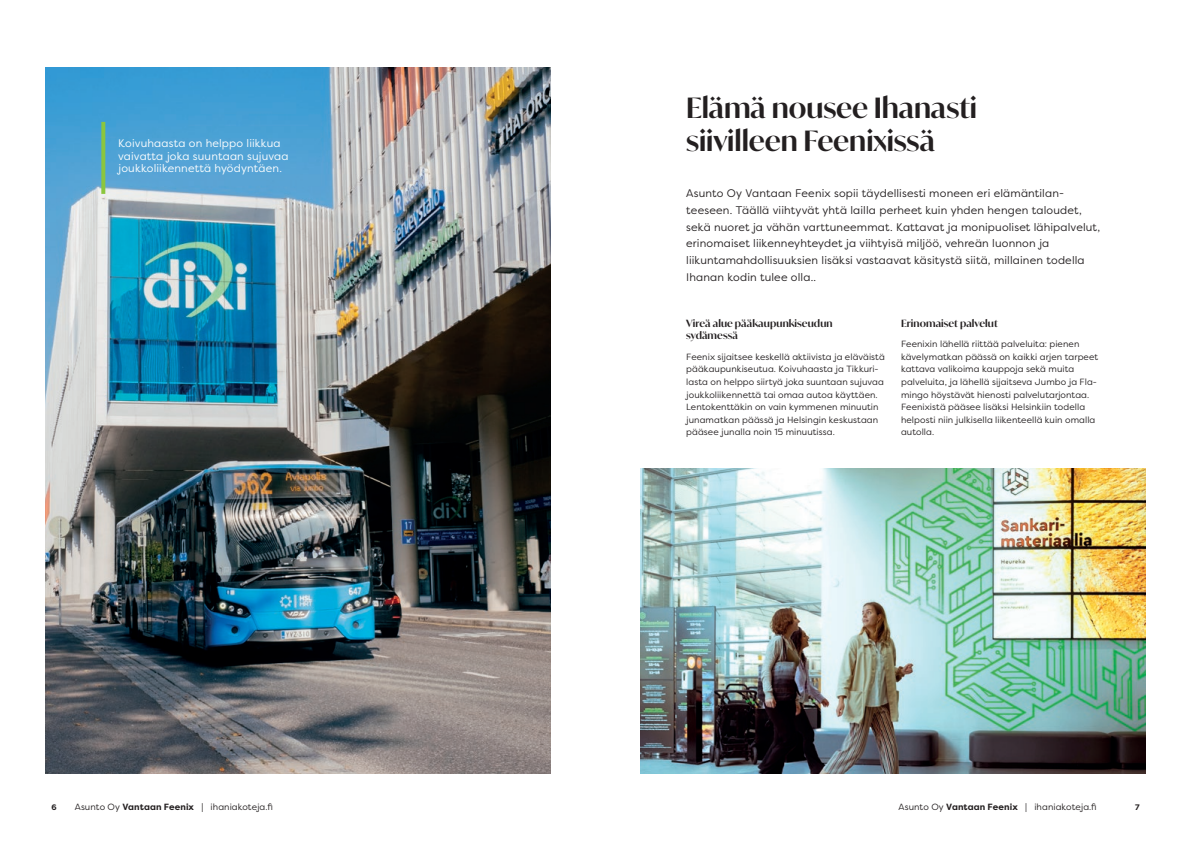
<style>
.page{position:relative;width:1191px;height:842px;background:#fff}
.page>*{position:absolute;margin:0;border:0;box-sizing:border-box;transform-origin:0 0}
.t1{font:600 28px/33.3px "Ivy Mode";letter-spacing:-.005em;color:#231f20}
.t2{font:11px/16.7px "Filson Pro";letter-spacing:.01em;color:#231f20}
.t3{font:11px/12.5px "Filson Pro";letter-spacing:.01em;color:#fff}
.t4{font:600 10px/12.5px "Ivy Mode";letter-spacing:.01em;color:#231f20}
.t5{font:9px/12.5px "Filson Pro";letter-spacing:.005em;color:#231f20}
.t6{font:700 8px "Filson Pro";color:#231f20}
.s1{font-weight:700}
</style>
<div class="page">
<img style="left:45px;top:68px;width:505px;height:705px">
<img style="left:641px;top:468px;width:504px;height:305px">
<svg style="left:101px;top:122px;width:4px;height:72px"></svg>
<p class="t3" style="left:118px;top:137px;width:172px">Koivuhaasta on helppo liikkua vaivatta joka suuntaan sujuvaa joukkoliikennettä hyödyntäen.</p>
<h1 class="t1" style="left:686px;top:91px;width:292px">Elämä nousee Ihanasti siivilleen Feenixissä</h1>
<p class="t2" style="left:686px;top:185px;width:415px">Asunto Oy Vantaan Feenix sopii täydellisesti moneen eri elämäntilan&shy;teeseen. Täällä viihtyvät yhtä lailla perheet kuin yhden hengen taloudet, sekä nuoret ja vähän varttuneemmat. Kattavat ja monipuoliset lähipalvelut, erinomaiset liikenneyhteydet ja viihtyisä miljöö, vehreän luonnon ja liikuntamahdollisuuksien lisäksi vastaavat käsitystä siitä, millainen todella Ihanan kodin tulee olla..</p>
<p class="t4" style="left:686px;top:317px;width:148px">Vireä alue pääkaupunkiseudun sydämessä</p>
<p class="t5" style="left:686px;top:350px;width:200px">Feenix sijaitsee keskellä aktiivista ja eläväistä pääkaupunkiseutua. Koivuhaasta ja Tikkuri&shy;lasta on helppo siirtyä joka suuntaan sujuvaa joukkoliikennettä tai omaa autoa käyttäen.<br>Lentokenttäkin on vain kymmenen minuutin junamatkan päässä ja Helsingin keskustaan pääsee junalla noin 15 minuutissa.</p>
<p class="t4" style="left:901px;top:317px;width:98px">Erinomaiset palvelut</p>
<p class="t5" style="left:901px;top:338px;width:199px">Feenixin lähellä riittää palveluita: pienen kävelymatkan päässä on kaikki arjen tarpeet kattava valikoima kauppoja sekä muita palveluita, ja lähellä sijaitseva Jumbo ja Fla&shy;mingo höystävät hienosti palvelutarjontaa.<br>Feenixistä pääsee lisäksi Helsinkiin todella helposti niin julkisella liikenteellä kuin omalla autolla.</p>
<p class="t6" style="left:51px;top:802px;width:7px">6</p>
<p class="t5" style="left:75px;top:801px;width:200px">Asunto Oy <span class="s1">Vantaan Feenix</span> | ihaniakoteja.fi</p>
<p class="t5" style="left:898px;top:801px;width:200px">Asunto Oy <span class="s1">Vantaan Feenix</span> | ihaniakoteja.fi</p>
<p class="t6" style="left:1135px;top:802px;width:6px">7</p>
</div>
